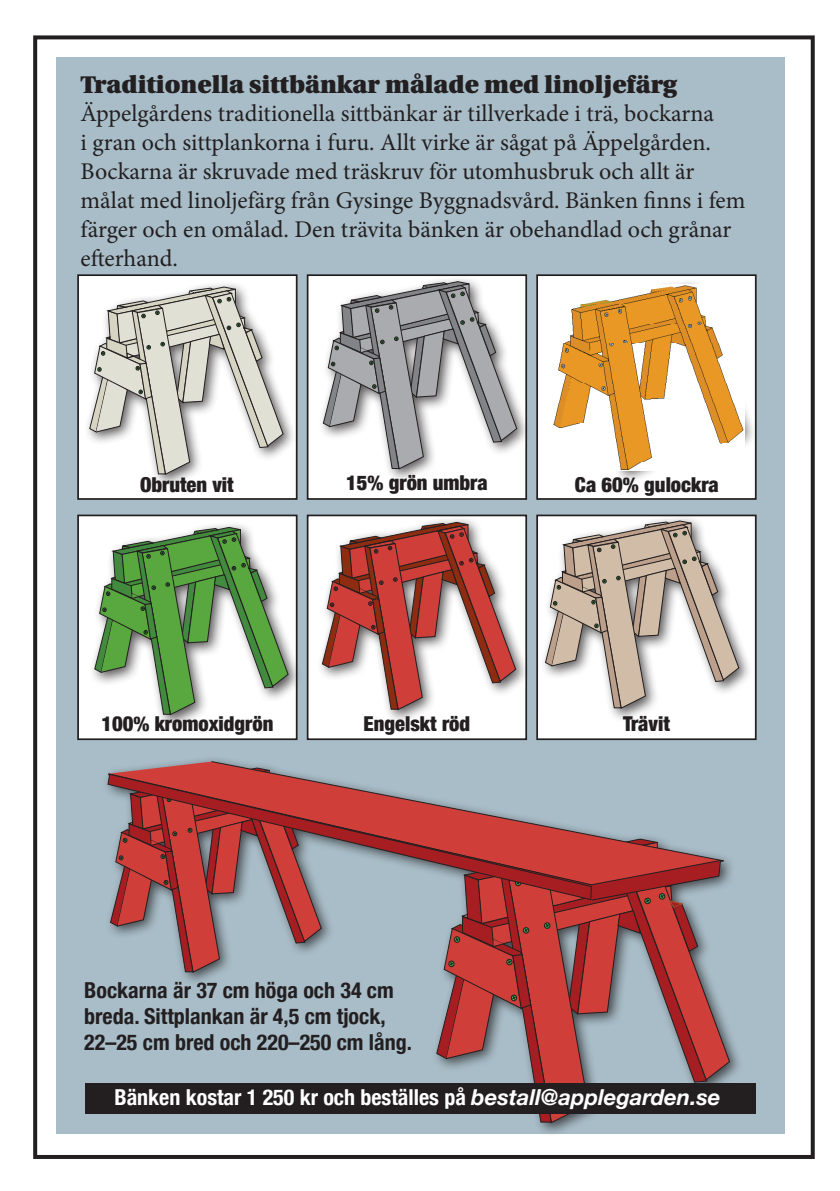
<style>
.page{position:relative;width:840px;height:1191px;background:#fff}
.page>*{position:absolute;margin:0;border:0;box-sizing:border-box;transform-origin:0 0}
.t1{font:24px/28.8px "Minion Pro";color:#231f20}
.t2{font:900 24px "Utopia";color:#231f20}
.t3{font:700 condensed 22px/26.4px "Helvetica Neue";color:#231f20}
.t4{font:700 condensed 22px "Helvetica Neue";color:#fff}
.t5{font:900 condensed 20.6px "Helvetica Neue";color:#231f20}
.s1{font-style:italic;font-stretch:normal}
</style>
<div class="page">
<div style="left:57px;top:57px;width:727px;height:1076px;background:#a8bdc8"></div>
<div style="left:102px;top:755px;width:641px;height:381px;background:#a8bdc8"></div>
<svg style="left:436px;top:858px;width:293px;height:265px"></svg>
<svg style="left:110px;top:900px;width:211px;height:72px"></svg>
<svg style="left:108px;top:761px;width:617px;height:126px"></svg>
<svg style="left:591px;top:774px;width:129px;height:126px"></svg>
<svg style="left:107px;top:774px;width:484px;height:126px"></svg>
<div style="left:78px;top:275px;width:218px;height:224px;background:#fff"></div>
<div style="left:77px;top:274px;width:220px;height:226px;border:2px solid #231f20"></div>
<div style="left:307px;top:275px;width:219px;height:224px;background:#fff"></div>
<div style="left:306px;top:274px;width:221px;height:226px;border:2px solid #231f20"></div>
<div style="left:537px;top:275px;width:218px;height:224px;background:#fff"></div>
<div style="left:536px;top:274px;width:220px;height:226px;border:2px solid #231f20"></div>
<div style="left:536px;top:514px;width:220px;height:226px;border:2px solid #231f20"></div>
<div style="left:538px;top:710px;width:215px;height:27px;background:#fff"></div>
<div style="left:307px;top:515px;width:219px;height:224px;background:#fff"></div>
<div style="left:306px;top:514px;width:221px;height:226px;border:2px solid #231f20"></div>
<div style="left:78px;top:515px;width:218px;height:224px;background:#fff"></div>
<div style="left:77px;top:514px;width:220px;height:226px;border:2px solid #231f20"></div>
<div style="left:80px;top:710px;width:215px;height:27px;background:#fff"></div>
<div style="left:546px;top:279px;width:210px;height:204px;background:#231f20;opacity:.75"></div>
<img style="left:547px;top:284px;width:197px;height:186px">
<div style="left:85px;top:1083px;width:670px;height:30px;background:#231f20"></div>
<div style="left:88px;top:521px;width:214px;height:208px;background:#231f20;opacity:.75"></div>
<svg style="left:94px;top:527px;width:194px;height:188px"></svg>
<div style="left:317px;top:275px;width:213px;height:208px;background:#231f20;opacity:.75"></div>
<svg style="left:323px;top:281px;width:194px;height:188px"></svg>
<div style="left:84px;top:280px;width:213px;height:209px;background:#231f20;opacity:.75"></div>
<svg style="left:89px;top:287px;width:194px;height:188px"></svg>
<div style="left:539px;top:514px;width:213px;height:208px;background:#231f20;opacity:.75"></div>
<svg style="left:545px;top:521px;width:193px;height:187px;background:#cec4ba"></svg>
<div style="left:316px;top:516px;width:213px;height:208px;background:#231f20;opacity:.75"></div>
<svg style="left:322px;top:522px;width:194px;height:188px"></svg>
<div style="left:33px;top:35px;width:781px;height:1124px;border:4px solid #231f20"></div>
<p class="t2" style="left:80px;top:71px;width:597px">Traditionella sittbänkar målade med linoljefärg</p>
<p class="t1" style="left:80px;top:99px;width:666px">Äppelgårdens traditionella sittbänkar är tillverkade i trä, bockarna<br>i gran och sittplankorna i furu. Allt virke är sågat på Äppelgården.<br>Bockarna är skruvade med träskruv för utomhusbruk och allt är målat med linoljefärg från Gysinge Byggnadsvård. Bänken finns i fem färger och en omålad. Den trävita bänken är obehandlad och grånar efterhand.</p>
<p class="t5" style="left:346px;top:466px;width:143px">15% grön umbra</p>
<p class="t5" style="left:140px;top:467px;width:95px">Obruten vit</p>
<p class="t5" style="left:574px;top:467px;width:145px">Ca 60% gulockra</p>
<p class="t5" style="left:101px;top:706px;width:173px">100% kromoxidgrön</p>
<p class="t5" style="left:363px;top:706px;width:108px">Engelskt röd</p>
<p class="t5" style="left:622px;top:706px;width:48px">Trävit</p>
<p class="t3" style="left:84px;top:975px;width:329px">Bockarna är 37 cm höga och 34 cm breda. Sittplankan är 4,5 cm tjock,<br>22–25 cm bred och 220–250 cm lång.</p>
<p class="t4" style="left:114px;top:1078px;width:607px">Bänken kostar 1 250 kr och beställes på <span class="s1">bestall@applegarden.se</span></p>
</div>
